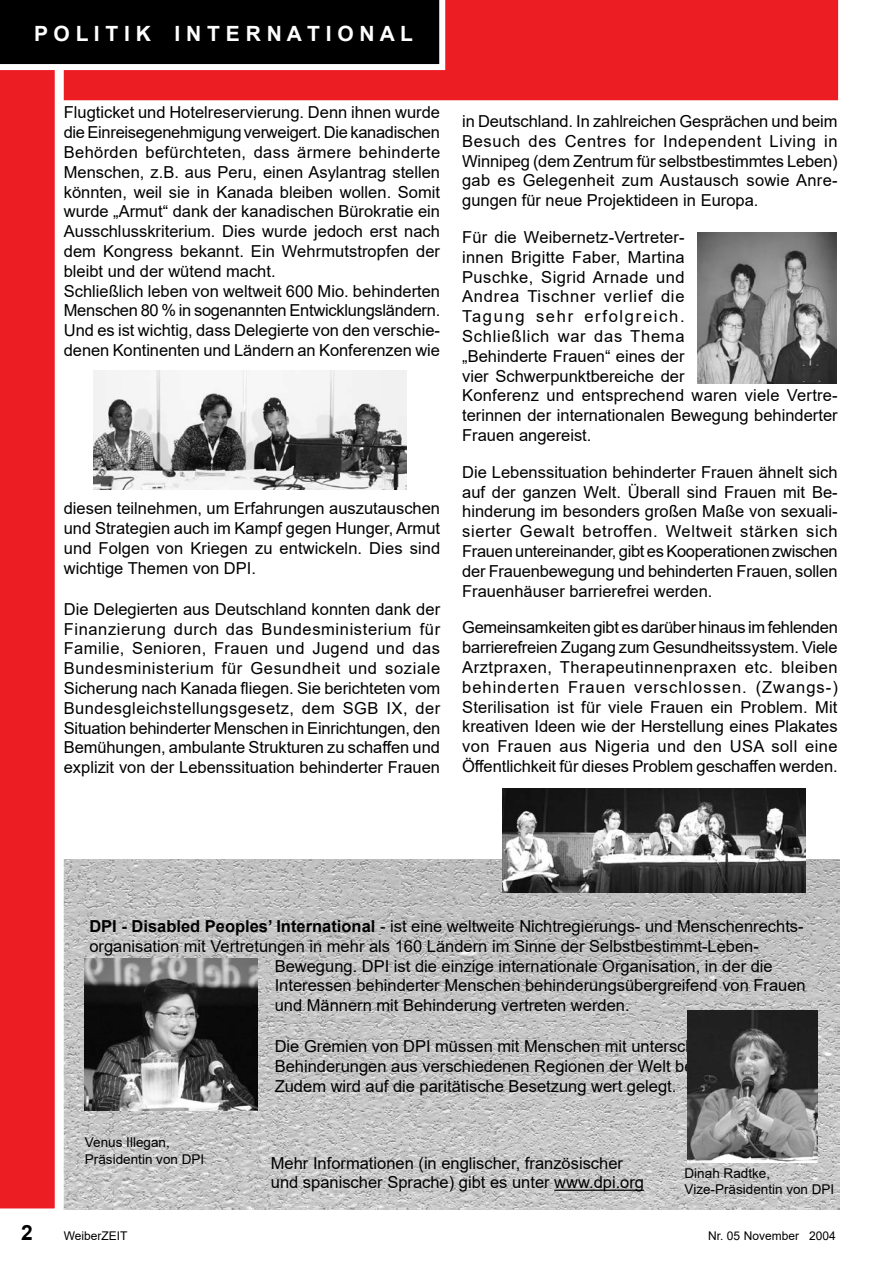
<style>
.page{position:relative;width:893px;height:1263px;background:#fff}
.page>*{position:absolute;margin:0;border:0;box-sizing:border-box;transform-origin:0 0}
.t1{font:700 21px "Arial";color:#fff}
.t2{font:700 21px "Arial";color:#000}
.t3{font:16.5px/19.8px "Arial";color:#000;text-align:justify}
.t4{font:13.5px/16.2px "Arial";color:#000}
.t5{font:12px "Arial";color:#000}
.s1{font-weight:700}
</style>
<div class="page">
<img style="left:64px;top:860px;width:776px;height:349px">
<div style="left:64px;top:0;width:775px;height:101px;background:#ed1d24"></div>
<svg style="left:0;top:70px;width:64px;height:1140px;background:#ef3b41"></svg>
<img style="left:93px;top:371px;width:314px;height:118px">
<img style="left:697px;top:233px;width:140px;height:151px">
<img style="left:503px;top:789px;width:302px;height:104px">
<img style="left:687px;top:1010px;width:131px;height:152px">
<img style="left:85px;top:958px;width:173px;height:152px">
<hr style="left:554px;top:1189px;width:90px;height:2px;background:#000">
<svg style="left:0;top:0;width:445px;height:70px;background:#181818"></svg>
<p class="t1" style="left:34px;top:19px;width:380px">P O L I T I K I N T E R N A T I O N A L</p>
<p class="t3" style="left:64px;top:103px;width:378px">Flugticket und Hotelreservierung. Denn ihnen wurde die Einreisegenehmigung verweigert. Die kanadischen Behörden befürchteten, dass ärmere behinderte Menschen, z.B. aus Peru, einen Asylantrag stellen könnten, weil sie in Kanada bleiben wollen. Somit wurde „Armut“ dank der kanadischen Bürokratie ein Ausschlusskriterium. Dies wurde jedoch erst nach dem Kongress bekannt. Ein Wehrmutstropfen der bleibt und der wütend macht.</p>
<p class="t3" style="left:64px;top:281px;width:378px">Schließlich leben von weltweit 600 Mio. behinderten Menschen 80 % in sogenannten Entwicklungsländern.<br>Und es ist wichtig, dass Delegierte von den verschie&shy;denen Kontinenten und Ländern an Konferenzen wie</p>
<p class="t3" style="left:64px;top:499px;width:378px">diesen teilnehmen, um Erfahrungen auszutauschen und Strategien auch im Kampf gegen Hunger, Armut und Folgen von Kriegen zu entwickeln. Dies sind wichtige Themen von DPI.</p>
<p class="t3" style="left:64px;top:599px;width:378px">Die Delegierten aus Deutschland konnten dank der Finanzierung durch das Bundesministerium für Familie, Senioren, Frauen und Jugend und das Bundesministerium für Gesundheit und soziale Sicherung nach Kanada fliegen. Sie berichteten vom Bundesgleichstellungsgesetz, dem SGB IX, der Situation behinderter Menschen in Einrichtungen, den Bemühungen, ambulante Strukturen zu schaffen und explizit von der Lebenssituation behinderter Frauen</p>
<p class="t3" style="left:462px;top:111px;width:377px">in Deutschland. In zahlreichen Gesprächen und beim Besuch des Centres for Independent Living in Winnipeg (dem Zentrum für selbstbestimmtes Leben) gab es Gelegenheit zum Austausch sowie Anre&shy;gungen für neue Projektideen in Europa.</p>
<p class="t3" style="left:462px;top:227px;width:377px;text-align:left">Für die Weibernetz-Vertreter-<br>innen Brigitte Faber, Martina<br>Puschke, Sigrid Arnade und<br>Andrea Tischner verlief die<br>Tagung sehr erfolgreich.<br>Schließlich war das Thema<br>„Behinderte Frauen“ eines der<br>vier Schwerpunktbereiche der<br>Konferenz und entsprechend waren viele Vertre&shy;terinnen der internationalen Bewegung behinderter<br>Frauen angereist.</p>
<p class="t3" style="left:462px;top:462px;width:377px">Die Lebenssituation behinderter Frauen ähnelt sich auf der ganzen Welt. Überall sind Frauen mit Be&shy;hinderung im besonders großen Maße von sexuali&shy;sierter Gewalt betroffen. Weltweit stärken sich Frauen untereinander, gibt es Kooperationen zwischen der Frauenbewegung und behinderten Frauen, sollen Frauenhäuser barrierefrei werden.</p>
<p class="t3" style="left:462px;top:618px;width:377px">Gemeinsamkeiten gibt es darüber hinaus im fehlenden barrierefreien Zugang zum Gesundheitssystem. Viele Arztpraxen, Therapeutinnenpraxen etc. bleiben behinderten Frauen verschlossen. (Zwangs-)<br>Sterilisation ist für viele Frauen ein Problem. Mit kreativen Ideen wie der Herstellung eines Plakates von Frauen aus Nigeria und den USA soll eine Öffentlichkeit für dieses Problem geschaffen werden.</p>
<p class="t3" style="left:89px;top:916px;width:716px"><span class="s1">DPI - Disabled Peoples’ International</span> - ist eine weltweite Nichtregierungs- und Menschenrechts-</p>
<p class="t3" style="left:89px;top:936px;width:671px">organisation mit Vertretungen in mehr als 160 Ländern im Sinne der Selbstbestimmt-Leben-</p>
<p class="t3" style="left:275px;top:956px;width:499px">Bewegung. DPI ist die einzige internationale Organisation, in der die</p>
<p class="t3" style="left:275px;top:975px;width:533px">Interessen behinderter Menschen behinderungsübergreifend von Frauen</p>
<p class="t3" style="left:275px;top:995px;width:356px">und Männern mit Behinderung vertreten werden.</p>
<p class="t3" style="left:275px;top:1036px;width:495px;text-align:left">Die Gremien von DPI müssen mit Menschen mit unterschiedlichen<br>Behinderungen aus verschiedenen Regionen der Welt besetzt sein.<br>Zudem wird auf die paritätische Besetzung wert gelegt.</p>
<p class="t4" style="left:85px;top:1134px;width:121px">Venus Illegan,<br>Präsidentin von DPI</p>
<p class="t3" style="left:271px;top:1153px;width:375px">Mehr Informationen (in englischer, französischer und spanischer Sprache) gibt es unter www.dpi.org</p>
<p class="t4" style="left:685px;top:1165px;width:151px">Dinah Radtke,<br>Vize-Präsidentin von DPI</p>
<p class="t2" style="left:21px;top:1218px;width:13px">2</p>
<p class="t5" style="left:64px;top:1228px;width:65px">WeiberZEIT</p>
<p class="t5" style="left:708px;top:1228px;width:129px">Nr. 05 November 2004</p>
</div>
